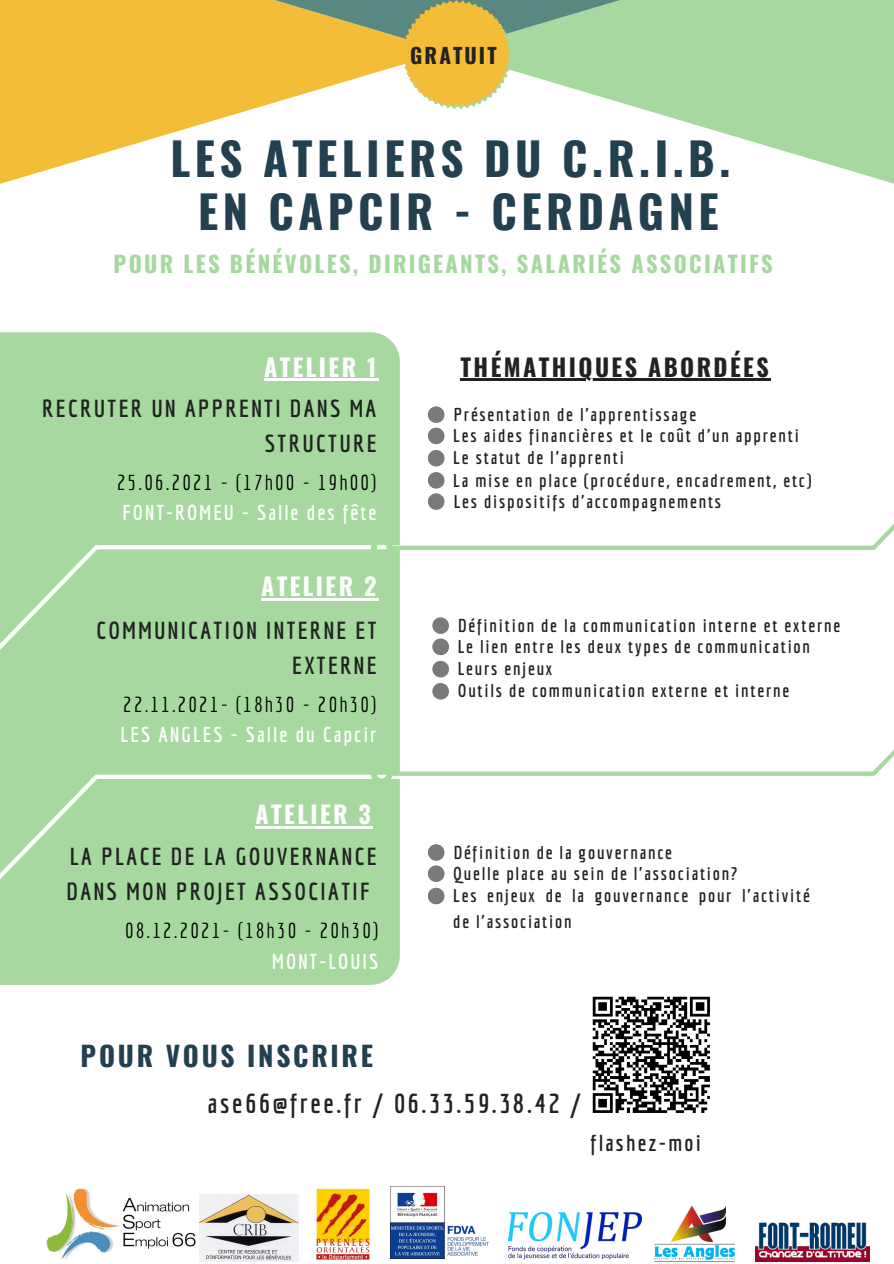
<style>
.page{position:relative;width:894px;height:1264px;background:#fff}
.page>*{position:absolute;margin:0;border:0;box-sizing:border-box;transform-origin:0 0}
.t1{font:700 45px "Oswald";letter-spacing:.1em;color:#224050}
.t2{font:700 27.45px "Oswald";letter-spacing:.1em;color:#224050}
.t3{font:700 27px "Economica";letter-spacing:.1em;color:#222}
.t4{font:700 24px/35px "Economica";letter-spacing:.1em;color:#222;text-align:right}
.t5{font:700 24px "Oswald";letter-spacing:.1em;color:#fff}
.t6{font:700 24px "Oswald";letter-spacing:.1em;color:#222}
.t7{font:700 22.5px "Oswald";letter-spacing:.1em;color:#a6d8a0}
.t8{font:700 22.5px "Economica";letter-spacing:.1em;color:#222}
.t9{font:21px "Economica";letter-spacing:.1em;color:#000}
.t10{font:700 21px "Economica";letter-spacing:.1em;color:#fff}
.t11{font:700 21px "Oswald";letter-spacing:.1em;color:#222}
.t12{font:700 18px/26px "Economica";letter-spacing:.1em;color:#222}
</style>
<div class="page">
<svg style="left:0;top:0;width:274px;height:184px;fill:#f4bd38"></svg>
<svg style="left:620px;top:0;width:273px;height:184px;fill:#a6d8a0"></svg>
<div style="left:0;top:332px;width:399px;height:652px;background:#a6d8a0"></div>
<div style="left:0;top:536px;width:400px;height:139px;background:#a6d8a0"></div>
<svg style="left:0;top:766px;width:445px;height:138px;background:#afdcaa"></svg>
<svg style="left:274px;top:0;width:346px;height:109px"></svg>
<img style="left:46px;top:1188px;width:150px;height:72px">
<img style="left:316px;top:1188px;width:54px;height:72px">
<img style="left:390px;top:1186px;width:98px;height:72px">
<img style="left:508px;top:1212px;width:133px;height:46px">
<img style="left:199px;top:1194px;width:99px;height:66px">
<svg style="left:371px;top:420px;width:522px;height:138px"></svg>
<svg style="left:371px;top:646px;width:522px;height:138px"></svg>
<svg style="left:427px;top:406px;width:17px;height:38px"></svg>
<svg style="left:427px;top:450px;width:17px;height:16px"></svg>
<svg style="left:427px;top:472px;width:17px;height:38px"></svg>
<svg style="left:432px;top:617px;width:17px;height:60px"></svg>
<svg style="left:432px;top:683px;width:17px;height:16px"></svg>
<svg style="left:427px;top:844px;width:17px;height:60px"></svg>
<img style="left:592px;top:996px;width:118px;height:117px">
<img style="left:654px;top:1205px;width:81px;height:57px">
<img style="left:755px;top:1222px;width:114px;height:39px">
<hr style="left:264px;top:379px;width:115px;height:2px;background:#fff">
<hr style="left:261px;top:598px;width:118px;height:3px;background:#fff">
<hr style="left:255px;top:826px;width:118px;height:2px;background:#fff">
<hr style="left:460px;top:379px;width:310px;height:2px;background:#222">
<p class="t11" style="left:410px;top:39px;width:88px">GRATUIT</p>
<p class="t1" style="left:170px;top:123px;width:561px">LES ATELIERS DU C.R.I.B.</p>
<p class="t1" style="left:198px;top:176px;width:522px">EN CAPCIR - CERDAGNE</p>
<p class="t7" style="left:114px;top:246px;width:660px">POUR LES BÉNÉVOLES, DIRIGEANTS, SALARIÉS ASSOCIATIFS</p>
<p class="t5" style="left:264px;top:348px;width:114px">ATELIER 1</p>
<p class="t4" style="left:42px;top:391px;width:335px">RECRUTER UN APPRENTI DANS MA<br>STRUCTURE</p>
<p class="t9" style="left:117px;top:469px;width:261px">25.06.2021 - (17h00 - 19h00)</p>
<p class="t10" style="left:122px;top:500px;width:255px">FONT-ROMEU - Salle des fête</p>
<p class="t5" style="left:261px;top:567px;width:117px">ATELIER 2</p>
<p class="t4" style="left:96px;top:612px;width:281px">COMMUNICATION INTERNE ET<br>EXTERNE</p>
<p class="t9" style="left:123px;top:692px;width:255px">22.11.2021- (18h30 - 20h30)</p>
<p class="t10" style="left:120px;top:722px;width:257px">LES ANGLES - Salle du Capcir</p>
<p class="t5" style="left:255px;top:795px;width:117px">ATELIER 3</p>
<p class="t4" style="left:66px;top:838px;width:311px;text-align:left">LA PLACE DE LA GOUVERNANCE<br>DANS MON PROJET ASSOCIATIF</p>
<p class="t9" style="left:125px;top:918px;width:255px">08.12.2021- (18h30 - 20h30)</p>
<p class="t10" style="left:272px;top:948px;width:108px">MONT-LOUIS</p>
<p class="t2" style="left:81px;top:1034px;width:294px">POUR VOUS INSCRIRE</p>
<p class="t6" style="left:460px;top:348px;width:309px">THÉMATHIQUES ABORDÉES</p>
<p class="t12" style="left:453px;top:401px;width:244px">Présentation de l'apprentissage</p>
<p class="t12" style="left:453px;top:422px;width:347px">Les aides financières et le coût d'un apprenti</p>
<p class="t12" style="left:453px;top:444px;width:172px">Le statut de l'apprenti</p>
<p class="t12" style="left:453px;top:467px;width:360px">La mise en place (procédure, encadrement, etc)</p>
<p class="t12" style="left:453px;top:488px;width:269px">Les dispositifs d'accompagnements</p>
<p class="t12" style="left:458px;top:612px;width:383px">Définition de la communication interne et externe</p>
<p class="t12" style="left:457px;top:633px;width:354px">Le lien entre les deux types de communication</p>
<p class="t12" style="left:457px;top:655px;width:96px">Leurs enjeux</p>
<p class="t12" style="left:457px;top:677px;width:333px">Outils de communication externe et interne</p>
<p class="t12" style="left:453px;top:839px;width:220px">Définition de la gouvernance</p>
<p class="t12" style="left:453px;top:860px;width:285px">Quelle place au sein de l'association?</p>
<p class="t12" style="left:453px;top:882px;width:358px">Les enjeux de la gouvernance pour l'activité de l'association</p>
<p class="t3" style="left:207px;top:1087px;width:374px">ase66@free.fr / 06.33.59.38.42 /</p>
<p class="t8" style="left:590px;top:1129px;width:112px">flashez-moi</p>
</div>
